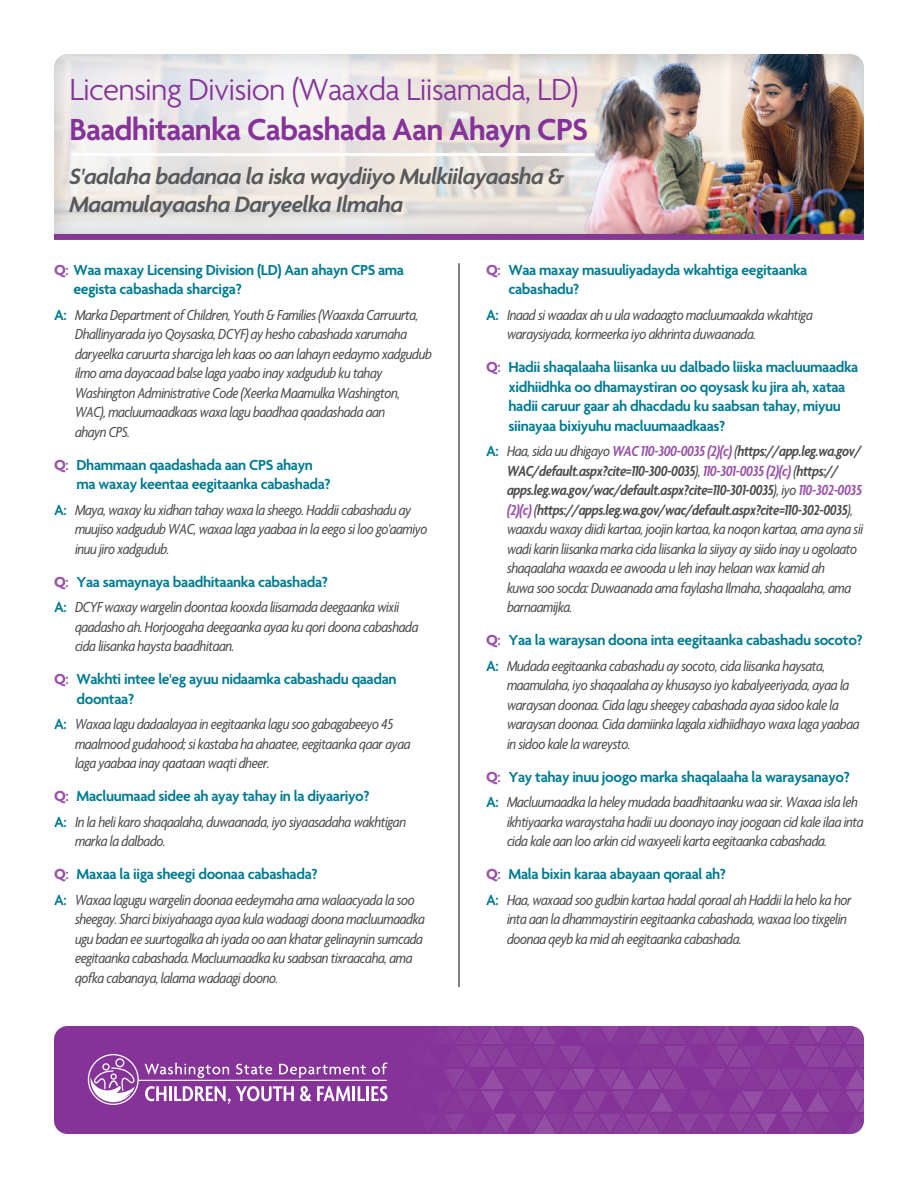
<style>
.page{position:relative;width:918px;height:1188px;background:#fff}
.page>*{position:absolute;margin:0;border:0;box-sizing:border-box;transform-origin:0 0}
.t1{font:300 33px "Agenda";letter-spacing:-.025em;color:#863399}
.t2{font:600 33px "Agenda";letter-spacing:-.025em;color:#863399}
.t3{font:italic 600 24px/28.8px "Agenda";letter-spacing:-.025em;color:#58595b}
.t4{font:italic condensed 15.75px/19.5px "Agenda";letter-spacing:-.025em;color:#4d4d4f}
.t5{font:600 15.75px/19.5px "Agenda";letter-spacing:-.025em;color:#007b92}
.s1{font-weight:700;color:#9953a8}
.s2{color:#9953a8}
.s3{font-weight:600;font-style:normal;font-stretch:normal;color:#007b92}
.s4{font-weight:700;font-style:normal;font-stretch:normal;color:#9953a8}
.s5{font-weight:600;font-style:normal;font-stretch:normal;color:#9953a8}
.s6{font-weight:400;font-style:italic;font-stretch:condensed;color:#4d4d4f}
.s7{font-weight:600;color:#9953a8}
.s8{font-weight:600}
</style>
<div class="page">
<div style="left:54px;top:1026px;width:810px;height:108px;background:#863399;border-radius:14px"></div>
<hr style="left:138px;top:1080px;width:249px;height:1px;background:#fff">
<div style="left:88px;top:1054px;width:51px;height:51px;border:1px solid #fff;border-radius:50%"></div>
<div style="left:115px;top:1058px;width:9px;height:9px;border:1px solid #fff;border-radius:50%"></div>
<div style="left:102px;top:1063px;width:8px;height:8px;border:1px solid #fff;border-radius:50%"></div>
<svg style="left:91px;top:1066px;width:46px;height:36px"></svg>
<svg style="left:145px;top:1026px;width:719px;height:108px"></svg>
<div style="left:40px;top:44px;width:836px;height:193px;background:#000;opacity:.2"></div>
<div style="left:54px;top:234px;width:810px;height:6px;background:#853794"></div>
<hr style="left:73px;top:153px;width:520px;height:3px;background:#fff">
<hr style="left:459px;top:263px;width:1px;height:724px;background:#000">
<h1 class="t1" style="left:69px;top:72px;width:511px">Licensing Division (Waaxda Liisamada, LD)</h1>
<h1 class="t2" style="left:69px;top:112px;width:520px">Baadhitaanka Cabashada Aan Ahayn CPS</h1>
<h2 class="t3" style="left:69px;top:163px;width:496px">S'aalaha badanaa la iska waydiiyo Mulkiilayaasha &amp;<br>Maamulayaasha Daryeelka Ilmaha</h2>
<p class="t5" style="left:74px;top:261px;width:332px;text-indent:-20px"><span class="s1">Q</span><span class="s2">:</span> Waa maxay Licensing Division (LD) Aan ahayn CPS ama eegista cabashada sharciga?</p>
<p class="t4" style="left:75px;top:304px;width:358px;text-indent:-21px"><span class="s3">A:</span> Marka Department of Children, Youth &amp; Families (Waaxda Carruurta, Dhallinyarada iyo Qoysaska, DCYF) ay hesho cabashada xarumaha daryeelka caruurta sharciga leh kaas oo aan lahayn eedaymo xadgudub ilmo ama dayacaad balse laga yaabo inay xadgudub ku tahay Washington Administrative Code (Xeerka Maamulka Washington, WAC), macluumaadkaas waxa lagu baadhaa qaadashada aan<br>ahayn CPS.</p>
<p class="t5" style="left:76px;top:456px;width:256px;text-indent:-22px"><span class="s1">Q</span><span class="s2">:</span> Dhammaan qaadashada aan CPS ahayn ma waxay keentaa eegitaanka cabashada?</p>
<p class="t4" style="left:75px;top:499px;width:354px;text-indent:-21px"><span class="s3">A:</span> Maya, waxay ku xidhan tahay waxa la sheego. Haddii cabashadu ay muujiso xadgudub WAC, waxaa laga yaabaa in la eego si loo go'aamiyo inuu jiro xadgudub.</p>
<p class="t4" style="left:54px;top:568px;width:347px;line-height:25.5px"><span class="s4">Q</span><span class="s5">:</span> <span class="s3">Yaa samaynaya baadhitaanka cabashada?<br>A:</span> DCYF waxay wargelin doontaa kooxda liisamada deegaanka wixii</p>
<p class="t4" style="left:75px;top:616px;width:345px">qaadasho ah. Horjoogaha deegaanka ayaa ku qori doona cabashada cida liisanka haysta baadhitaan.</p>
<p class="t5" style="left:76px;top:670px;width:322px;text-indent:-22px"><span class="s1">Q</span><span class="s2">:</span> Wakhti intee le'eg ayuu nidaamka cabashadu qaadan doontaa?</p>
<p class="t4" style="left:75px;top:714px;width:337px;text-indent:-21px"><span class="s3">A:</span> Waxaa lagu dadaalayaa in eegitaanka lagu soo gabagabeeyo 45 maalmood gudahood; si kastaba ha ahaatee, eegitaanka qaar ayaa laga yaabaa inay qaataan waqti dheer.</p>
<p class="t4" style="left:54px;top:783px;width:354px;line-height:25.5px"><span class="s4">Q</span><span class="s5">:</span> <span class="s3">Macluumaad sidee ah ayay tahay in la diyaariyo?<br>A:</span> In la heli karo shaqaalaha, duwaanada, iyo siyaasadaha wakhtigan</p>
<p class="t5" style="left:54px;top:826px;width:265px;line-height:33px;text-indent:21px"><span class="s6">marka la dalbado.<br></span><span class="s1">Q</span><span class="s2">:</span> Maxaa la iiga sheegi doonaa cabashada?</p>
<p class="t4" style="left:75px;top:889px;width:352px;text-indent:-21px"><span class="s3">A:</span> Waxaa lagugu wargelin doonaa eedeymaha ama walaacyada la soo sheegay. Sharci bixiyahaaga ayaa kula wadaagi doona macluumaadka ugu badan ee suurtogalka ah iyada oo aan khatar gelinaynin sumcada eegitaanka cabashada. Macluumaadka ku saabsan tixraacaha, ama qofka cabanaya, lalama wadaagi doono.</p>
<p class="t5" style="left:508px;top:261px;width:301px;text-indent:-22px"><span class="s1">Q</span><span class="s2">:</span> Waa maxay masuuliyadayda wkahtiga eegitaanka cabashadu?</p>
<p class="t4" style="left:507px;top:304px;width:307px;text-indent:-21px"><span class="s3">A:</span> Inaad si waadax ah u ula wadaagto macluumaakda wkahtiga waraysiyada, kormeerka iyo akhrinta duwaanada.</p>
<p class="t5" style="left:508px;top:358px;width:351px;text-indent:-22px"><span class="s1">Q</span><span class="s2">:</span> Hadii shaqalaaha liisanka uu dalbado liiska macluumaadka xidhiidhka oo dhamaystiran oo qoysask ku jira ah, xataa hadii caruur gaar ah dhacdadu ku saabsan tahay, miyuu siinayaa bixiyuhu macluumaadkaas?</p>
<p class="t4" style="left:507px;top:441px;width:358px;text-indent:-21px"><span class="s3">A:</span> Haa, sida uu dhigayo <span class="s7">WAC 110-300-0035 (2)(c)</span> (<span class="s8">https://app.leg.wa.gov/ WAC/default.aspx?cite=110-300-0035</span>), <span class="s7">110-301-0035 (2)(c)</span> (<span class="s8">https:// apps.leg.wa.gov/wac/default.aspx?cite=110-301-0035</span>), iyo <span class="s7">110-302-0035 (2)(c)</span> (<span class="s8">https://apps.leg.wa.gov/wac/default.aspx?cite=110-302-0035</span>), waaxdu waxay diidi kartaa, joojin kartaa, ka noqon kartaa, ama ayna sii wadi karin liisanka marka cida liisanka la siiyay ay siido inay u ogolaato shaqaalaha waaxda ee awooda u leh inay helaan wax kamid ah<br>kuwa soo socda: Duwaanada ama faylasha Ilmaha, shaqaalaha, ama barnaamijka.</p>
<p class="t4" style="left:486px;top:627px;width:378px;line-height:25.5px"><span class="s4">Q</span><span class="s5">:</span> <span class="s3">Yaa la waraysan doona inta eegitaanka cabashadu socoto?<br>A:</span> Mudada eegitaanka cabashadu ay socoto, cida liisanka haysata,</p>
<p class="t4" style="left:507px;top:675px;width:354px">maamulaha, iyo shaqaalaha ay khusayso iyo kabalyeeriyada, ayaa la waraysan doonaa. Cida lagu sheegey cabashada ayaa sidoo kale la waraysan doonaa. Cida damiinka lagala xidhiidhayo waxa laga yaabaa in sidoo kale la wareysto.</p>
<p class="t4" style="left:486px;top:763px;width:373px;line-height:25.5px"><span class="s4">Q</span><span class="s5">:</span> <span class="s3">Yay tahay inuu joogo marka shaqalaaha la waraysanayo?<br>A:</span> Macluumaadka la heley mudada baadhitaanku waa sir. Waxaa isla leh</p>
<p class="t4" style="left:507px;top:811px;width:358px">ikhtiyaarka waraystaha hadii uu doonayo inay joogaan cid kale ilaa inta cida kale aan loo arkin cid waxyeeli karta eegitaanka cabashada.</p>
<p class="t4" style="left:486px;top:861px;width:367px;line-height:25.5px"><span class="s4">Q</span><span class="s5">:</span> <span class="s3">Mala bixin karaa abayaan qoraal ah?<br>A:</span> Haa, waxaad soo gudbin kartaa hadal qoraal ah Haddii la helo ka hor</p>
<p class="t4" style="left:507px;top:909px;width:341px">inta aan la dhammaystirin eegitaanka cabashada, waxaa loo tixgelin doonaa qeyb ka mid ah eegitaanka cabashada.</p>
</div>
